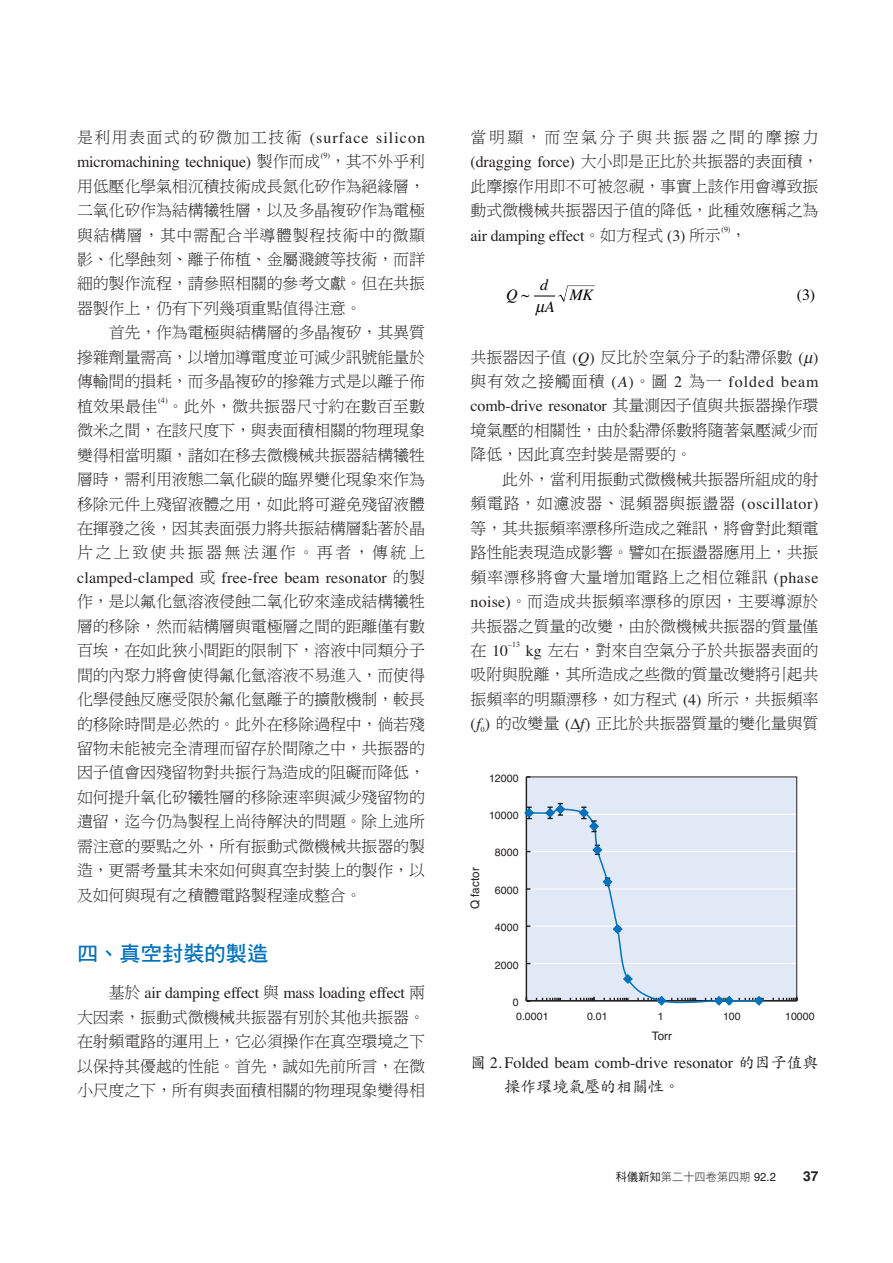
<style>
.page{position:relative;width:893px;height:1263px;background:#fff}
.page>*{position:absolute;margin:0;border:0;box-sizing:border-box;transform-origin:0 0}
.t1{font:21.3px "DF Hei Bd HK BF";color:#0072bc}
.t2{font:15.9px/24.5px "DF Ming Lt HK BF";letter-spacing:-.01em;color:#231f20;text-align:justify}
.t3{font:15.9px/24.5px "Times";letter-spacing:-.005em;color:#231f20}
.t4{font:15.9px "Times";letter-spacing:.015em;color:#231f20}
.t5{font:15.9px "DF Ming Lt HK BF";letter-spacing:.155em;color:#231f20}
.t6{font:15.9px "DF Kai Shu Md HK BF";color:#231f20}
.t7{font:italic 15.9px/22.2px "Times";color:#000}
.t8{font:15.9px "Times";color:#000}
.t9{font:700 13.8px "Helvetica";color:#231f20}
.t10{font:11.7px "DF Li Hei Lt HK BF";letter-spacing:.01em;color:#231f20;scale:.95 1}
.t11{font:11.7px "Helvetica";color:#231f20}
.t12{font:10.65px/14px "Helvetica";color:#231f20}
.t13{font:7.95px "Times";color:#231f20}
.s1{font-family:"DF Ming Lt HK BF"}
.s2{font-style:normal}
.s3{font-family:"Times"}
.s4{font-family:"Times";font-style:italic}
.s5{font-style:italic}
.s6{font-family:"DF Kai Shu Md HK BF"}
.s7{font-family:"DF Hei Md HK BF"}
.s8{font-family:"Helvetica"}
</style>
<div class="page">
<div style="left:526px;top:777px;width:270px;height:224px;background:#e1e9f6"></div>
<hr style="left:526px;top:963px;width:270px;height:1px;background:#fff">
<hr style="left:526px;top:926px;width:270px;height:1px;background:#fff">
<hr style="left:526px;top:889px;width:270px;height:1px;background:#fff">
<hr style="left:526px;top:851px;width:270px;height:1px;background:#fff">
<hr style="left:526px;top:814px;width:270px;height:1px;background:#fff">
<hr style="left:525px;top:777px;width:2px;height:224px;background:#231f20">
<hr style="left:526px;top:1000px;width:270px;height:1px;background:#231f20">
<svg style="left:772px;top:997px;width:25px;height:4px"></svg>
<svg style="left:524px;top:803px;width:241px;height:203px"></svg>
<svg style="left:534px;top:285px;width:61px;height:17px"></svg>
<p class="t3" style="left:77px;top:127px;width:349px"><span class="s1">是利用表面式的矽微加工技術</span> (surface silicon micromachining technique) <span class="s1">製作而成</span></p>
<p class="t13" style="left:321px;top:153px;width:11px">(9)</p>
<p class="t2" style="left:77px;top:150px;width:349px;text-indent:253px">，其不外乎利用低壓化學氣相沉積技術成長氮化矽作為絕緣層，二氧化矽作為結構犧牲層，以及多晶複矽作為電極與結構層，其中需配合半導體製程技術中的微顯影、化學蝕刻、離子佈植、金屬濺鍍等技術，而詳細的製作流程，請參照相關的參考文獻。但在共振器製作上，仍有下列幾項重點值得注意。</p>
<p class="t2" style="left:77px;top:321px;width:349px;text-indent:32px">首先，作為電極與結構層的多晶複矽，其異質摻雜劑量需高，以增加導電度並可減少訊號能量於傳輸間的損耗，而多晶複矽的摻雜方式是以離子佈植效果最佳</p>
<p class="t13" style="left:158px;top:397px;width:11px">(4)</p>
<p class="t2" style="left:77px;top:395px;width:349px;text-indent:91px">。此外，微共振器尺寸約在數百至數微米之間，在該尺度下，與表面積相關的物理現象變得相當明顯，諸如在移去微機械共振器結構犧牲層時，需利用液態二氧化碳的臨界變化現象來作為移除元件上殘留液體之用，如此將可避免殘留液體在揮發之後，因其表面張力將共振結構層黏著於晶片之上致使共振器無法運作。再者，傳統上</p>
<p class="t4" style="left:77px;top:572px;width:349px">clamped-clamped <span class="s1">或</span> free-free beam resonator <span class="s1">的製</span></p>
<p class="t2" style="left:77px;top:590px;width:349px">作，是以氟化氫溶液侵蝕二氧化矽來達成結構犧牲層的移除，然而結構層與電極層之間的距離僅有數百埃，在如此狹小間距的限制下，溶液中同類分子間的內聚力將會使得氟化氫溶液不易進入，而使得化學侵蝕反應受限於氟化氫離子的擴散機制，較長的移除時間是必然的。此外在移除過程中，倘若殘留物未能被完全清理而留存於間隙之中，共振器的因子值會因殘留物對共振行為造成的阻礙而降低，如何提升氧化矽犧牲層的移除速率與減少殘留物的遺留，迄今仍為製程上尚待解決的問題。除上述所需注意的要點之外，所有振動式微機械共振器的製造，更需考量其未來如何與真空封裝上的製作，以及如何與現有之積體電路製程達成整合。</p>
<h1 class="t1" style="left:77px;top:943px;width:193px">四、真空封裝的製造</h1>
<p class="t3" style="left:109px;top:982px;width:318px"><span class="s1">基於</span> air damping effect <span class="s1">與</span> mass loading effect <span class="s1">兩</span></p>
<p class="t2" style="left:77px;top:1006px;width:349px">大因素，振動式微機械共振器有別於其他共振器。在射頻電路的運用上，它必須操作在真空環境之下以保持其優越的性能。首先，誠如先前所言，在微小尺度之下，所有與表面積相關的物理現象變得相</p>
<p class="t5" style="left:470px;top:129px;width:349px">當明顯，而空氣分子與共振器之間的摩擦力</p>
<p class="t3" style="left:470px;top:151px;width:349px">(dragging force) <span class="s1">大小即是正比於共振器的表面積，</span></p>
<p class="t2" style="left:470px;top:174px;width:349px">此摩擦作用即不可被忽視，事實上該作用會導致振動式微機械共振器因子值的降低，此種效應稱之為</p>
<p class="t3" style="left:470px;top:225px;width:252px">air damping effect<span class="s1">。如方程式</span> (3) <span class="s1">所示</span></p>
<p class="t13" style="left:721px;top:226px;width:11px">(9)</p>
<p class="t2" style="left:730px;top:223px;width:17px">，</p>
<p class="t7" style="left:506px;top:285px;width:25px">Q<span class="s2">~</span></p>
<p class="t7" style="left:540px;top:275px;width:16px">d<br>A</p>
<p class="t8" style="left:796px;top:289px;width:20px">( )</p>
<p class="t7" style="left:569px;top:285px;width:25px">MK</p>
<p class="t8" style="left:802px;top:289px;width:9px">3</p>
<p class="t2" style="left:470px;top:345px;width:349px">共振器因子值 <span class="s3">(</span><span class="s4">Q</span><span class="s3">)</span> 反比於空氣分子的黏滯係數 <span class="s3">( )</span></p>
<p class="t3" style="left:470px;top:371px;width:349px"><span class="s1">與有效之接觸面積</span> (<span class="s5">A</span>)<span class="s1">。圖</span> 2 <span class="s1">為一</span> folded beam comb-drive resonator <span class="s1">其量測因子值與共振器操作環</span></p>
<p class="t2" style="left:470px;top:419px;width:349px">境氣壓的相關性，由於黏滯係數將隨著氣壓減少而降低，因此真空封裝是需要的。</p>
<p class="t2" style="left:470px;top:468px;width:349px;text-indent:32px">此外，當利用振動式微機械共振器所組成的射頻電路，如濾波器、混頻器與振盪器 <span class="s3">(oscillator)</span>等，其共振頻率漂移所造成之雜訊，將會對此類電路性能表現造成影響。譬如在振盪器應用上，共振頻率漂移將會大量增加電路上之相位雜訊 <span class="s3">(phase noise)</span>。而造成共振頻率漂移的原因，主要導源於共振器之質量的改變，由於微機械共振器的質量僅</p>
<p class="t3" style="left:470px;top:640px;width:39px"><span class="s1">在</span> 10</p>
<p class="t13" style="left:508px;top:642px;width:13px">–13</p>
<p class="t2" style="left:470px;top:639px;width:349px;text-indent:55px"><span class="s3">kg</span> 左右，對來自空氣分子於共振器表面的吸附與脫離，其所造成之些微的質量改變將引起共振頻率的明顯漂移，如方程式 <span class="s3">(4)</span> 所示，共振頻率<span class="s3">(</span><span class="s4">f</span><sub>0</sub><span class="s3">)</span> 的改變量 <span class="s3">(</span> <span class="s4">f</span><span class="s3">)</span> 正比於共振器質量的變化量與質</p>
<p class="t11" style="left:470px;top:909px;width:43px;rotate:-90deg">Q factor</p>
<p class="t12" style="left:489px;top:772px;width:31px">12000</p>
<p class="t12" style="left:489px;top:809px;width:31px">10000</p>
<p class="t12" style="left:495px;top:847px;width:25px">8000</p>
<p class="t12" style="left:495px;top:884px;width:25px">6000</p>
<p class="t12" style="left:495px;top:922px;width:25px">4000</p>
<p class="t12" style="left:495px;top:959px;width:25px">2000</p>
<p class="t12" style="left:516px;top:996px;width:34px;text-indent:-3px">0<br>0.0001</p>
<p class="t12" style="left:587px;top:1010px;width:22px">0.01</p>
<p class="t12" style="left:658px;top:1010px;width:7px">1</p>
<p class="t12" style="left:723px;top:1010px;width:19px">100</p>
<p class="t12" style="left:785px;top:1010px;width:31px">10000</p>
<p class="t11" style="left:651px;top:1031px;width:22px">Torr</p>
<p class="t3" style="left:470px;top:1052px;width:349px"><span class="s6">圖</span> 2. Folded beam comb-drive resonator <span class="s6">的因子值與</span></p>
<p class="t6" style="left:504px;top:1079px;width:177px">操作環境氣壓的相關性。</p>
<p class="t10" style="left:616px;top:1171px;width:170px"><span class="s7">科儀新知</span>第二十四卷第四期 <span class="s8">92.2</span></p>
<p class="t9" style="left:803px;top:1171px;width:17px">37</p>
</div>
